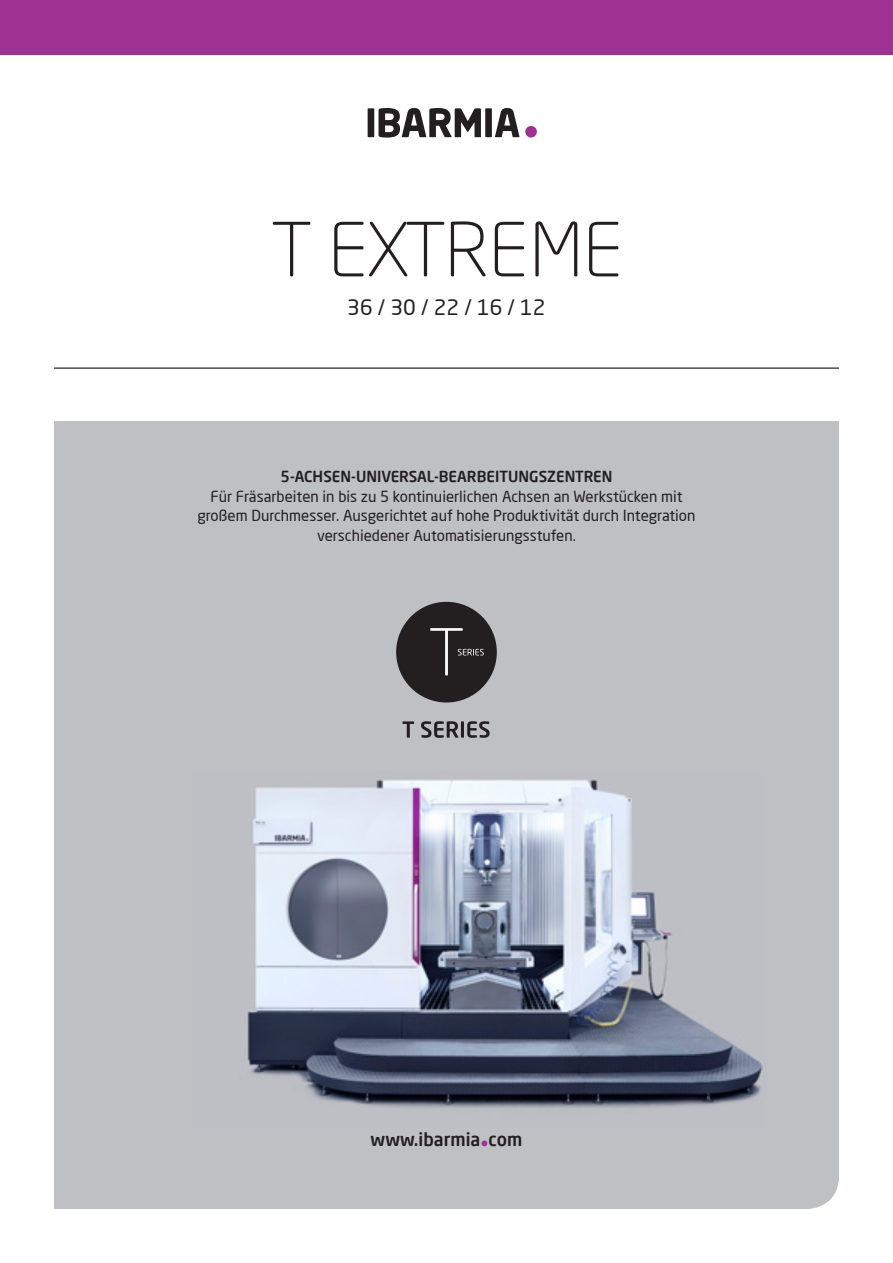
<style>
.page{position:relative;width:893px;height:1263px;background:#fff}
.page>*{position:absolute;margin:0;border:0;box-sizing:border-box;transform-origin:0 0}
.t1{font:300 73.5px "Neo Sans Pro";letter-spacing:-.01em;color:#231f20}
.t2{font:21px "Neo Sans Pro";color:#231f20}
.t3{font:500 18px "Neo Sans Pro";color:#231f20}
.t4{font:15px/19.5px "Neo Sans Pro";color:#231f20;text-align:center}
.t5{font:500 15px "Neo Sans Pro";color:#231f20}
.s1{font-weight:400;color:#9e3293}
</style>
<div class="page">
<div style="left:54px;top:421px;width:785px;height:788px;background:#bec0c4"></div>
<div style="left:0;top:0;width:893px;height:54px;background:#9e3293"></div>
<hr style="left:54px;top:367px;width:785px;height:2px;background:#231f20">
<svg style="left:379px;top:108px;width:102px;height:30px"></svg>
<div style="left:368px;top:108px;width:6px;height:29px;background:#231f20"></div>
<div style="left:485px;top:108px;width:7px;height:29px;background:#231f20"></div>
<div style="left:525px;top:126px;width:12px;height:12px;background:#9e3293;border-radius:50%"></div>
<svg style="left:495px;top:108px;width:24px;height:29px"></svg>
<div style="left:397px;top:603px;width:99px;height:98px;background:#231f20;border-radius:50%"></div>
<div style="left:396px;top:602px;width:101px;height:100px;border:2px solid #231f20;border-radius:50%"></div>
<svg style="left:430px;top:628px;width:54px;height:47px"></svg>
<svg style="left:402px;top:721px;width:88px;height:17px"></svg>
<img style="left:191px;top:771px;width:574px;height:356px">
<h1 class="t1" style="left:271px;top:204px;width:353px">T EXTREME</h1>
<h2 class="t2" style="left:347px;top:294px;width:200px">36 / 30 / 22 / 16 / 12</h2>
<p class="t5" style="left:281px;top:467px;width:333px">5-ACHSEN-UNIVERSAL-BEARBEITUNGSZENTREN</p>
<p class="t4" style="left:197px;top:486px;width:499px">Für Fräsarbeiten in bis zu 5 kontinuierlichen Achsen an Werkstücken mit großem Durchmesser. Ausgerichtet auf hohe Produktivität durch Integration verschiedener Automatisierungsstufen.</p>
<p class="t3" style="left:371px;top:1127px;width:153px">www.ibarmia<span class="s1">•</span>com</p>
</div>
